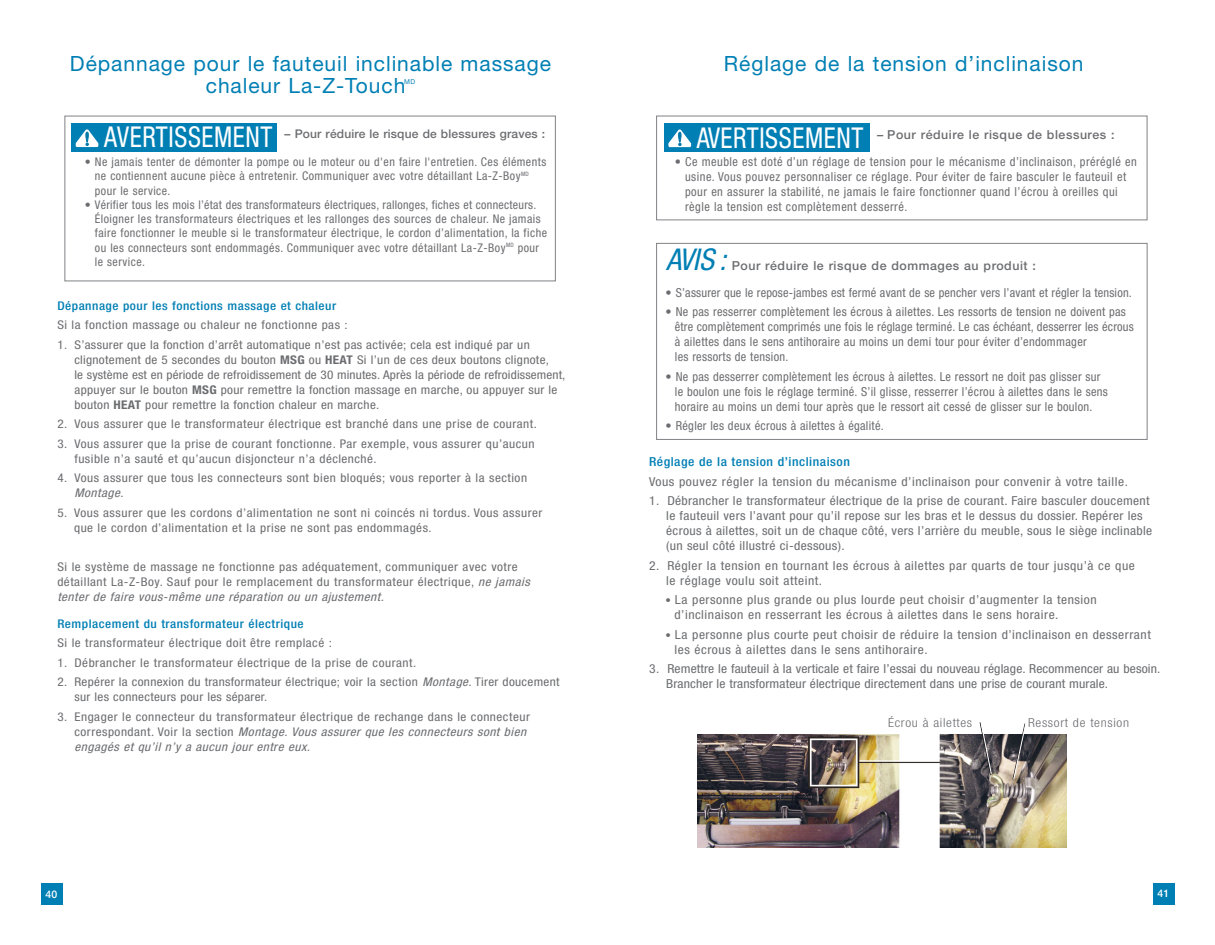
<style>
.page{position:relative;width:1215px;height:945px;background:#fff}
.page>*{position:absolute;margin:0;border:0;box-sizing:border-box;transform-origin:0 0}
.t1{font:italic condensed 30px "Helvetica Neue";color:#007fb4}
.t2{font:condensed 28.8px "Helvetica Neue";letter-spacing:.025em;color:#fff;scale:.9 1}
.t3{font:21px/22.5px "Helvetica Neue";letter-spacing:.045em;color:#007fb4;text-align:center}
.t4{font:condensed 12.3px/15px "Helvetica Neue";letter-spacing:.025em;color:#6c6d70}
.t5{font:condensed 12.3px/15px "Helvetica Neue";letter-spacing:.025em;color:#6c6d70;scale:1.1 1}
.t6{font:500 12.3px "Helvetica Neue";letter-spacing:.045em;color:#6c6d70}
.t7{font:500 condensed 12.3px "Helvetica Neue";letter-spacing:.04em;color:#007fb4;scale:1.1 1}
.t8{font:300 condensed 12.3px "Helvetica Neue";letter-spacing:.05em;color:#6c6d70;scale:1.1 1}
.t9{font:condensed 12px/15px "Helvetica Neue";letter-spacing:.04em;color:#6c6d70;scale:1.1 1}
.t10{font:condensed 12px/14.2px "Helvetica Neue";letter-spacing:.04em;color:#6c6d70}
.t11{font:500 condensed 12px "Helvetica Neue";letter-spacing:.04em;color:#007fb4;scale:1.1 1}
.t12{font:500 12px "Helvetica Neue";letter-spacing:.015em;color:#6c6d70}
.t13{font:500 10.5px "Helvetica Neue";color:#fff}
.t14{font:6.75px "Helvetica Neue";color:#007fb4}
.s1{font-weight:700}
.s2{font-style:italic}
.s3{font-size:10.8px}
</style>
<div class="page">
<div style="left:1153px;top:883px;width:21px;height:21px;background:#007fb4"></div>
<div style="left:41px;top:884px;width:21px;height:21px;background:#007fb4"></div>
<img style="left:697px;top:734px;width:369px;height:113px">
<svg style="left:979px;top:722px;width:13px;height:53px"></svg>
<svg style="left:1012px;top:723px;width:15px;height:57px"></svg>
<div style="left:64px;top:116px;width:492px;height:165px;border:1px solid #808285"></div>
<div style="left:71px;top:123px;width:206px;height:29px;background:#007fb4"></div>
<svg style="left:76px;top:129px;width:22px;height:18px"></svg>
<div style="left:656px;top:243px;width:492px;height:197px;border:1px solid #808285"></div>
<div style="left:656px;top:116px;width:491px;height:104px;border:1px solid #808285"></div>
<div style="left:664px;top:123px;width:206px;height:29px;background:#007fb4"></div>
<svg style="left:668px;top:129px;width:23px;height:18px"></svg>
<h3 class="t3" style="left:70px;top:54px;width:483px">Dépannage pour le fauteuil inclinable massage chaleur La-Z-Touch</h3>
<p class="t14" style="left:404px;top:79px;width:12px">MD</p>
<h2 class="t2" style="left:104px;top:127px;width:189px">AVERTISSEMENT</h2>
<p class="t12" style="left:285px;top:130px;width:262px">– Pour réduire le risque de blessures graves :</p>
<p class="t10" style="left:95px;top:156px;width:453px;text-indent:-10px">• Ne jamais tenter de démonter la pompe ou le moteur ou d'en faire l'entretien. Ces éléments ne contiennent aucune pièce à entretenir. Communiquer avec votre détaillant La-Z-Boy<sup>MD </sup>pour le service.</p>
<p class="t10" style="left:95px;top:199px;width:454px;text-indent:-10px">• Vérifier tous les mois l’état des transformateurs électriques, rallonges, fiches et connecteurs.<br>Éloigner les transformateurs électriques et les rallonges des sources de chaleur. Ne jamais faire fonctionner le meuble si le transformateur électrique, le cordon d’alimentation, la fiche ou les connecteurs sont endommagés. Communiquer avec votre détaillant La-Z-Boy<sup>MD</sup> pour le service.</p>
<p class="t11" style="left:57px;top:301px;width:255px">Dépannage pour les fonctions massage et chaleur</p>
<p class="t9" style="left:57px;top:318px;width:265px">Si la fonction massage ou chaleur ne fonctionne pas :</p>
<p class="t9" style="left:74px;top:338px;width:448px;text-indent:-17px">1. S’assurer que la fonction d’arrêt automatique n’est pas activée; cela est indiqué par un clignotement de 5 secondes du bouton <span class="s1">MSG</span> ou <span class="s1">HEAT</span> Si l’un de ces deux boutons clignote,<br>le système est en période de refroidissement de 30 minutes. Après la période de refroidissement, appuyer sur le bouton <span class="s1">MSG</span> pour remettre la fonction massage en marche, ou appuyer sur le bouton <span class="s1">HEAT</span> pour remettre la fonction chaleur en marche.</p>
<p class="t9" style="left:57px;top:417px;width:438px">2. Vous assurer que le transformateur électrique est branché dans une prise de courant.</p>
<p class="t9" style="left:74px;top:437px;width:420px;text-indent:-17px">3. Vous assurer que la prise de courant fonctionne. Par exemple, vous assurer qu’aucun fusible n’a sauté et qu’aucun disjoncteur n’a déclenché.</p>
<p class="t9" style="left:74px;top:471px;width:413px;text-indent:-17px">4. Vous assurer que tous les connecteurs sont bien bloqués; vous reporter à la section<br><span class="s2">Montage</span>.</p>
<p class="t9" style="left:74px;top:506px;width:427px;text-indent:-17px">5. Vous assurer que les cordons d’alimentation ne sont ni coincés ni tordus. Vous assurer que le cordon d’alimentation et la prise ne sont pas endommagés.</p>
<p class="t9" style="left:57px;top:560px;width:431px">Si le système de massage ne fonctionne pas adéquatement, communiquer avec votre détaillant La-Z-Boy. Sauf pour le remplacement du transformateur électrique, <span class="s2">ne jamais tenter de faire vous-même une réparation ou un ajustement.</span></p>
<p class="t11" style="left:57px;top:619px;width:225px">Remplacement du transformateur électrique</p>
<p class="t9" style="left:57px;top:636px;width:251px">Si le transformateur électrique doit être remplacé :</p>
<p class="t9" style="left:57px;top:656px;width:328px">1. Débrancher le transformateur électrique de la prise de courant.</p>
<p class="t9" style="left:74px;top:675px;width:443px;text-indent:-17px">2. Repérer la connexion du transformateur électrique; voir la section <span class="s2">Montage</span>. Tirer doucement sur les connecteurs pour les séparer.</p>
<p class="t9" style="left:74px;top:710px;width:416px;text-indent:-17px">3. Engager le connecteur du transformateur électrique de rechange dans le connecteur correspondant. Voir la section <span class="s2">Montage</span>. <span class="s2">Vous assurer que les connecteurs sont bien engagés et qu’il n’y a aucun jour entre eux.</span></p>
<h3 class="t3" style="left:724px;top:54px;width:361px">Réglage de la tension d’inclinaison</h3>
<h2 class="t2" style="left:697px;top:127px;width:187px">AVERTISSEMENT</h2>
<p class="t6" style="left:877px;top:131px;width:239px">– Pour réduire le risque de blessures :</p>
<p class="t4" style="left:685px;top:156px;width:453px;text-indent:-10px">• Ce meuble est doté d’un réglage de tension pour le mécanisme d’inclinaison, préréglé en usine. Vous pouvez personnaliser ce réglage. Pour éviter de faire basculer le fauteuil et pour en assurer la stabilité, ne jamais le faire fonctionner quand l’écrou à oreilles qui règle la tension est complètement desserré.</p>
<h1 class="t1" style="left:666px;top:248px;width:62px">AVIS :</h1>
<p class="t6" style="left:732px;top:261px;width:306px">Pour réduire le risque de dommages au produit :</p>
<p class="t4" style="left:665px;top:286px;width:468px">• S’assurer que le repose-jambes est fermé avant de se pencher vers l’avant et régler la tension.</p>
<p class="t4" style="left:675px;top:306px;width:460px;text-indent:-9px">• Ne pas resserrer complètement les écrous à ailettes. Les ressorts de tension ne doivent pas être complètement comprimés une fois le réglage terminé. Le cas échéant, desserrer les écrous à ailettes dans le sens antihoraire au moins un demi tour pour éviter d’endommager<br>les ressorts de tension.</p>
<p class="t4" style="left:675px;top:370px;width:435px;text-indent:-9px">• Ne pas desserrer complètement les écrous à ailettes. Le ressort ne doit pas glisser sur le boulon une fois le réglage terminé. S’il glisse, resserrer l’écrou à ailettes dans le sens horaire au moins un demi tour après que le ressort ait cessé de glisser sur le boulon.</p>
<p class="t4" style="left:665px;top:420px;width:220px">• Régler les deux écrous à ailettes à égalité.</p>
<p class="t7" style="left:649px;top:457px;width:184px">Réglage de la tension d’inclinaison</p>
<p class="t5" style="left:649px;top:475px;width:437px">Vous pouvez régler la tension du mécanisme d’inclinaison pour convenir à votre taille.</p>
<p class="t5" style="left:666px;top:494px;width:443px;text-indent:-17px">1. Débrancher le transformateur électrique de la prise de courant. Faire basculer doucement le fauteuil vers l’avant pour qu’il repose sur les bras et le dessus du dossier. Repérer les écrous à ailettes, soit un de chaque côté, vers l’arrière du meuble, sous le siège inclinable (un seul côté illustré ci-dessous).</p>
<p class="t5" style="left:666px;top:559px;width:428px;text-indent:-17px">2. Régler la tension en tournant les écrous à ailettes par quarts de tour jusqu’à ce que le réglage voulu soit atteint.</p>
<p class="t5" style="left:675px;top:593px;width:385px;text-indent:-9px"><span class="s3">•</span> La personne plus grande ou plus lourde peut choisir d’augmenter la tension d’inclinaison en resserrant les écrous à ailettes dans le sens horaire.</p>
<p class="t5" style="left:675px;top:628px;width:435px;text-indent:-9px"><span class="s3">•</span> La personne plus courte peut choisir de réduire la tension d’inclinaison en desserrant les écrous à ailettes dans le sens antihoraire.</p>
<p class="t5" style="left:666px;top:662px;width:451px;text-indent:-17px">3. Remettre le fauteuil à la verticale et faire l’essai du nouveau réglage. Recommencer au besoin.<br>Brancher le transformateur électrique directement dans une prise de courant murale.</p>
<p class="t8" style="left:888px;top:718px;width:78px">Écrou à ailettes</p>
<p class="t8" style="left:1028px;top:718px;width:93px">Ressort de tension</p>
<p class="t13" style="left:46px;top:890px;width:13px">40</p>
<p class="t13" style="left:1158px;top:889px;width:13px">41</p>
</div>
